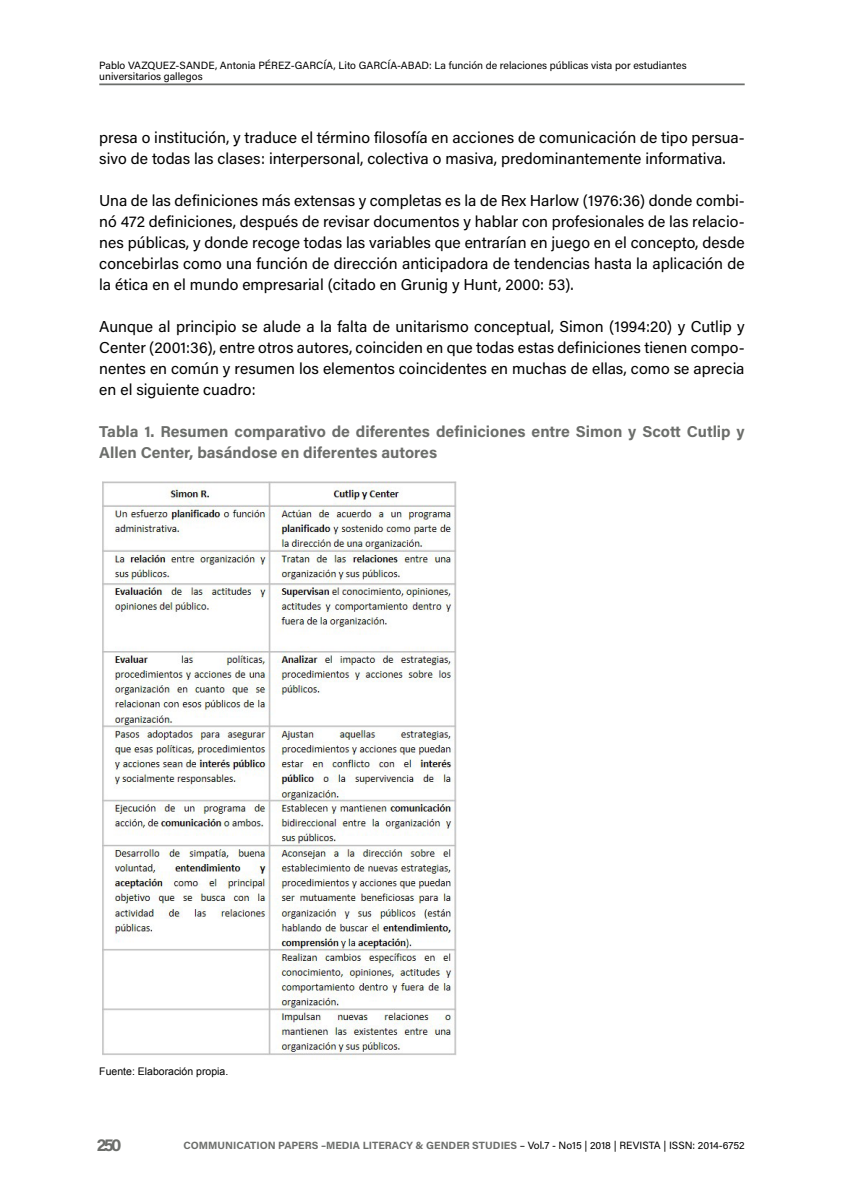
<style>
.page{position:relative;width:844px;height:1191px;background:#fff}
.page>*{position:absolute;margin:0;border:0;box-sizing:border-box;transform-origin:0 0}
.t1{font:700 17.5px "Acumin Pro";color:#6c6e6b}
.t2{font:15.75px/21px "Acumin Pro";color:#000;text-align:justify}
.t3{font:700 15.75px/21px "Acumin Pro";color:#6c6e6b}
.t4{font:10.5px/10.5px "Acumin Pro";color:#000}
.t5{font:700 10.5px "Acumin Pro";color:#6c6e6b}
.t6{font:10.5px "Arial";color:#000}
.s1{font-weight:400;color:#000}
</style>
<div class="page">
<hr style="left:99px;top:83px;width:645px;height:2px;background:#6c6e6b">
<img style="left:102px;top:481px;width:354px;height:575px">
<p class="t4" style="left:99px;top:60px;width:588px">Pablo VAZQUEZ-SANDE, Antonia PÉREZ-GARCÍA, Lito GARCÍA-ABAD: La función de relaciones públicas vista por estudiantes universitarios gallegos</p>
<p class="t2" style="left:99px;top:126px;width:646px">presa o institución, y traduce el término filosofía en acciones de comunicación de tipo persua&shy;sivo de todas las clases: interpersonal, colectiva o masiva, predominantemente informativa.</p>
<p class="t2" style="left:99px;top:189px;width:646px">Una de las definiciones más extensas y completas es la de Rex Harlow (1976:36) donde combi&shy;nó 472 definiciones, después de revisar documentos y hablar con profesionales de las relacio&shy;nes públicas, y donde recoge todas las variables que entrarían en juego en el concepto, desde concebirlas como una función de dirección anticipadora de tendencias hasta la aplicación de la ética en el mundo empresarial (citado en Grunig y Hunt, 2000: 53).</p>
<p class="t2" style="left:99px;top:315px;width:646px">Aunque al principio se alude a la falta de unitarismo conceptual, Simon (1994:20) y Cutlip y Center (2001:36), entre otros autores, coinciden en que todas estas definiciones tienen compo&shy;nentes en común y resumen los elementos coincidentes en muchas de ellas, como se aprecia en el siguiente cuadro:</p>
<p class="t3" style="left:99px;top:420px;width:646px">Tabla 1. Resumen comparativo de diferentes definiciones entre Simon y Scott Cutlip y<br>Allen Center, basándose en diferentes autores</p>
<p class="t6" style="left:99px;top:1064px;width:130px">Fuente: Elaboración propia.</p>
<p class="t1" style="left:97px;top:1132px;width:26px">250</p>
<p class="t5" style="left:183px;top:1137px;width:562px">COMMUNICATION PAPERS –MEDIA LITERACY &amp; GENDER STUDIES <span class="s1">– Vol.7 - No15 | 2018 | REVISTA | ISSN: 2014-6752</span></p>
</div>
